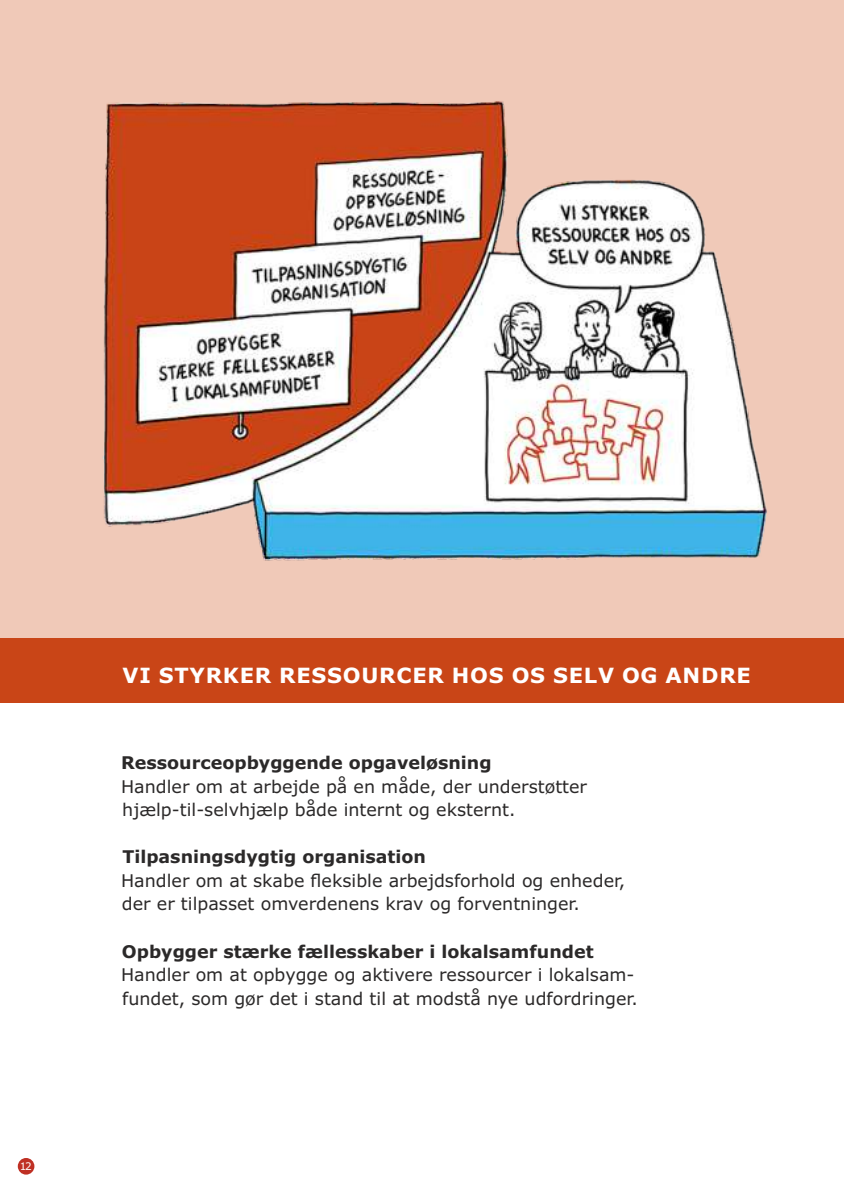
<style>
.page{position:relative;width:844px;height:1191px;background:#fff}
.page>*{position:absolute;margin:0;border:0;box-sizing:border-box;transform-origin:0 0}
.t1{font:700 21px "Verdana";letter-spacing:.035em;color:#fff}
.t2{font:17.5px/23.4px "Verdana";color:#2b2929}
.t3{font:700 17.5px "Verdana";color:#2b2929}
.t4{font:10.5px "Verdana";color:#fff}
</style>
<div class="page">
<div style="left:0;top:0;width:843px;height:639px;background:#f0c9b8"></div>
<div style="left:0;top:638px;width:843px;height:64px;background:#c94517"></div>
<img style="left:102px;top:101px;width:665px;height:460px">
<div style="left:18px;top:1158px;width:16px;height:16px;background:#bf3024;border-radius:50%"></div>
<p class="t4" style="left:20px;top:1162px;width:14px">12</p>
<p class="t1" style="left:122px;top:666px;width:629px">VI STYRKER RESSOURCER HOS OS SELV OG ANDRE</p>
<p class="t3" style="left:121px;top:756px;width:372px">Ressourceopbyggende opgaveløsning</p>
<p class="t2" style="left:121px;top:776px;width:467px">Handler om at arbejde på en måde, der understøtter hjælp-til-selvhjælp både internt og eksternt.</p>
<p class="t3" style="left:122px;top:850px;width:305px">Tilpasningsdygtig organisation</p>
<p class="t2" style="left:121px;top:870px;width:505px">Handler om at skabe fleksible arbejdsforhold og enheder, der er tilpasset omverdenens krav og forventninger.</p>
<p class="t3" style="left:122px;top:944px;width:473px">Opbygger stærke fællesskaber i lokalsamfundet</p>
<p class="t2" style="left:121px;top:964px;width:518px">Handler om at opbygge og aktivere ressourcer i lokalsam&shy;fundet, som gør det i stand til at modstå nye udfordringer.</p>
</div>
